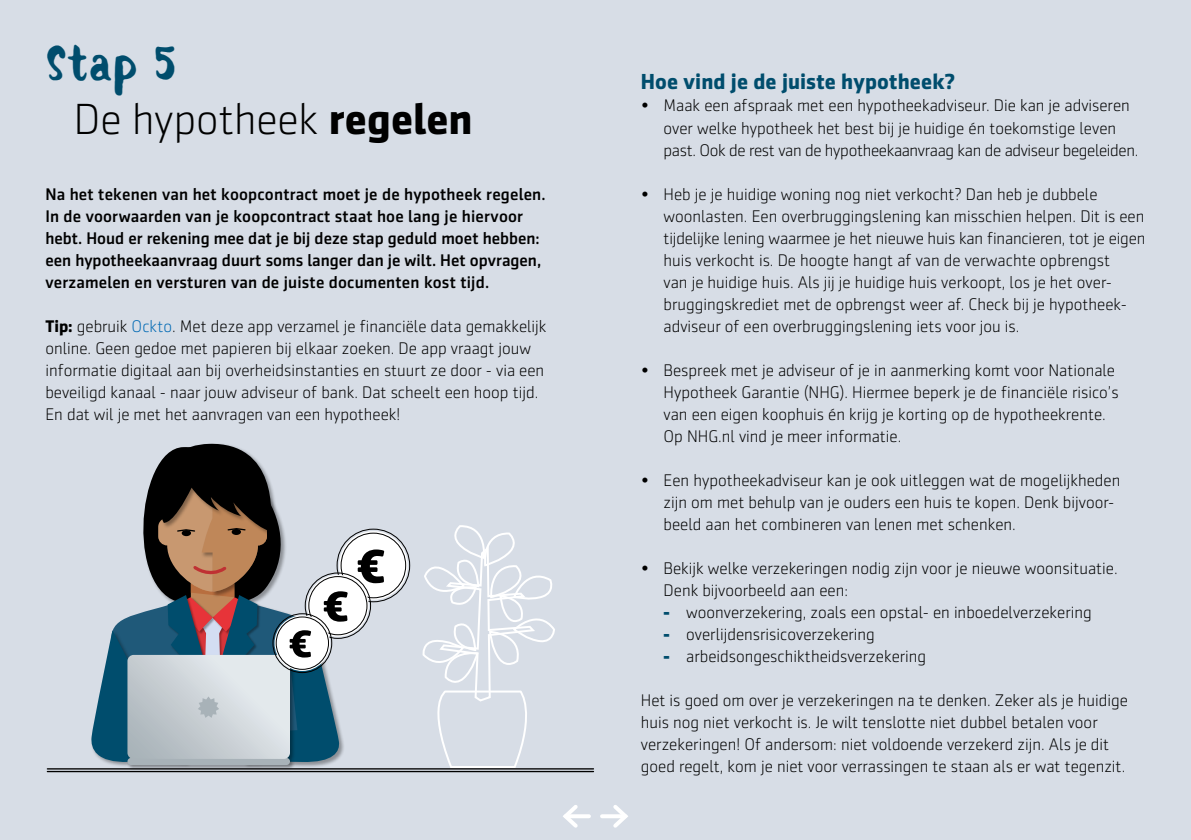
<style>
.page{position:relative;width:1191px;height:840px;background:#fff}
.page>*{position:absolute;margin:0;border:0;box-sizing:border-box;transform-origin:0 0}
.Stap{font:48px "Botanica Sans";color:#004d6d}
.Kop_1{font:300 44px "Sentico Sans DT";color:#000}
.Kop_2{font:700 22px "Sentico Sans DT";letter-spacing:.005em;color:#004d6d}
.Body_8_5{font:300 17px/22px "Sentico Sans DT";color:#000}
.Intro{font:500 17px/22px "Sentico Sans DT";letter-spacing:.01em;color:#000}
.s1{font-weight:700}
.s2{color:#0069b4}
.s3{font-weight:800;color:#004d6d}
</style>
<div class="page">
<div style="left:0;top:0;width:1191px;height:839px;background:#d7dde6"></div>
<svg style="left:602px;top:814px;width:7px;height:3px"></svg>
<svg style="left:609px;top:805px;width:19px;height:23px"></svg>
<svg style="left:581px;top:814px;width:8px;height:3px"></svg>
<svg style="left:563px;top:805px;width:18px;height:23px"></svg>
<svg style="left:422px;top:525px;width:133px;height:242px"></svg>
<div style="left:127px;top:654px;width:168px;height:116px;background:#000;opacity:.35"></div>
<div style="left:127px;top:757px;width:163px;height:7px;background:#a8b2b8;border-radius:4px"></div>
<div style="left:339px;top:531px;width:69px;height:68px;background:#fff;border-radius:50%"></div>
<div style="left:341px;top:532px;width:65px;height:66px;border:1px solid #000;border-radius:50%"></div>
<svg style="left:358px;top:549px;width:26px;height:34px"></svg>
<svg style="left:307px;top:574px;width:62px;height:62px"></svg>
<svg style="left:91px;top:443px;width:257px;height:319px"></svg>
<hr style="left:47px;top:767px;width:546px;height:2px;background:#000">
<hr style="left:47px;top:770px;width:546px;height:1px;background:#000">
<p class="Stap" style="left:45px;top:33px;width:133px">Stap 5</p>
<p class="Kop_1" style="left:74px;top:95px;width:400px">De hypotheek <span class="s1">regelen</span></p>
<p class="Intro" style="left:45px;top:183px;width:502px">Na het tekenen van het koopcontract moet je de hypotheek regelen.<br>In de voorwaarden van je koopcontract staat hoe lang je hiervoor hebt. Houd er rekening mee dat je bij deze stap geduld moet hebben: een hypotheekaanvraag duurt soms langer dan je wilt. Het opvragen, verzamelen en versturen van de juiste documenten kost tijd.</p>
<p class="Body_8_5" style="left:45px;top:315px;width:503px"><span class="s1">Tip:</span> gebruik <span class="s2">Ockto</span>. Met deze app verzamel je financiële data gemakkelijk online. Geen gedoe met papieren bij elkaar zoeken. De app vraagt jouw informatie digitaal aan bij overheidsinstanties en stuurt ze door - via een beveiligd kanaal - naar jouw adviseur of bank. Dat scheelt een hoop tijd.<br>En dat wil je met het aanvragen van een hypotheek!</p>
<p class="Kop_2" style="left:641px;top:69px;width:316px">Hoe vind je de juiste hypotheek?</p>
<p class="Body_8_5" style="left:663px;top:95px;width:476px;text-indent:-23px">• Maak een afspraak met een hypotheekadviseur. Die kan je adviseren over welke hypotheek het best bij je huidige én toekomstige leven past. Ook de rest van de hypotheekaanvraag kan de adviseur begeleiden.</p>
<p class="Body_8_5" style="left:663px;top:183px;width:483px;text-indent:-23px">• Heb je je huidige woning nog niet verkocht? Dan heb je dubbele woonlasten. Een overbruggingslening kan misschien helpen. Dit is een tijdelijke lening waarmee je het nieuwe huis kan financieren, tot je eigen huis verkocht is. De hoogte hangt af van de verwachte opbrengst<br>van je huidige huis. Als jij je huidige huis verkoopt, los je het over&shy;bruggingskrediet met de opbrengst weer af. Check bij je hypotheek&shy;adviseur of een overbruggingslening iets voor jou is.</p>
<p class="Body_8_5" style="left:663px;top:359px;width:456px;text-indent:-23px">• Bespreek met je adviseur of je in aanmerking komt voor Nationale Hypotheek Garantie (NHG). Hiermee beperk je de financiële risico’s van een eigen koophuis én krijg je korting op de hypotheekrente.<br>Op NHG.nl vind je meer informatie.</p>
<p class="Body_8_5" style="left:663px;top:469px;width:458px;text-indent:-23px">• Een hypotheekadviseur kan je ook uitleggen wat de mogelijkheden zijn om met behulp van je ouders een huis te kopen. Denk bijvoor&shy;beeld aan het combineren van lenen met schenken.</p>
<p class="Body_8_5" style="left:663px;top:557px;width:456px;text-indent:-23px">• Bekijk welke verzekeringen nodig zijn voor je nieuwe woonsituatie.<br>Denk bijvoorbeeld aan een:</p>
<p class="Body_8_5" style="left:663px;top:601px;width:430px"><span class="s3">-</span> woonverzekering, zoals een opstal- en inboedelverzekering</p>
<p class="Body_8_5" style="left:663px;top:623px;width:213px"><span class="s3">-</span> overlijdensrisicoverzekering</p>
<p class="Body_8_5" style="left:663px;top:645px;width:264px"><span class="s3">-</span> arbeidsongeschiktheidsverzekering</p>
<p class="Body_8_5" style="left:641px;top:689px;width:488px">Het is goed om over je verzekeringen na te denken. Zeker als je huidige huis nog niet verkocht is. Je wilt tenslotte niet dubbel betalen voor verzekeringen! Of andersom: niet voldoende verzekerd zijn. Als je dit goed regelt, kom je niet voor verrassingen te staan als er wat tegenzit.</p>
</div>
